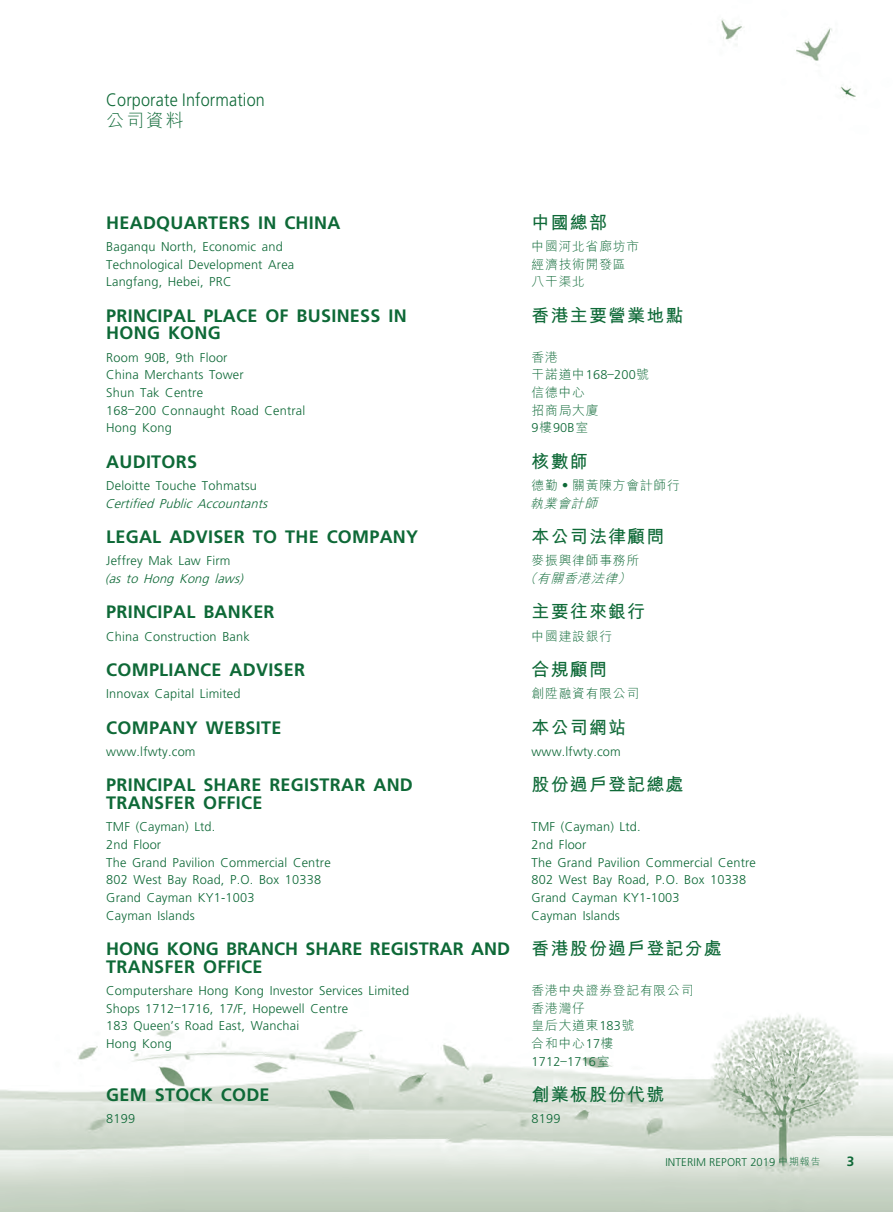
<style>
.page{position:relative;width:893px;height:1212px;background:#fff}
.page>*{position:absolute;margin:0;border:0;box-sizing:border-box;transform-origin:0 0}
._03_H1{font:700 18px/17.7px "Frutiger LT Std";letter-spacing:.015em;color:#0e6937}
._03_H1-2{font:700 18px "M Hei HK";letter-spacing:.065em;color:#0e6937}
.t1{font:300 18px "Frutiger LT Std";letter-spacing:.01em;color:#0e6937;scale:.9 1}
.t2{font:300 18px "M Hei HK";color:#0e6937}
.t3{font:700 13.5px "Frutiger LT Std";color:#0e6937}
._11_P0{font:300 12.75px "Frutiger LT Std";letter-spacing:.015em;color:#0e6937}
._11_P0-2{font:300 12.75px "M Hei HK";letter-spacing:.065em;color:#0e6937}
._11_P0-3{font:italic 300 12.75px "Frutiger LT Std";color:#0e6937}
._11_P0-4{font:italic 300 12.75px "M Hei HK";color:#0e6937}
.t4{font:300 11.25px "Frutiger LT Std";letter-spacing:.01em;color:#0e6937}
.s1{font-family:"M Hei HK"}
.s2{font-family:"Frutiger LT Std"}
.s3{font-family:"M Hei HK";font-size:9.75px}
</style>
<div class="page">
<img style="left:0;top:19px;width:893px;height:1193px">
<h1 class="t1" style="left:106px;top:90px;width:178px">Corporate Information</h1>
<h1 class="t2" style="left:106px;top:108px;width:79px">公司資料</h1>
<p class="_03_H1" style="left:106px;top:214px;width:236px">HEADQUARTERS IN CHINA</p>
<p class="_11_P0" style="left:106px;top:239px;width:178px">Baganqu North, Economic and</p>
<p class="_11_P0" style="left:106px;top:257px;width:189px">Technological Development Area</p>
<p class="_11_P0" style="left:106px;top:275px;width:127px">Langfang, Hebei, PRC</p>
<p class="_03_H1" style="left:106px;top:307px;width:302px">PRINCIPAL PLACE OF BUSINESS IN<br>HONG KONG</p>
<p class="_11_P0" style="left:106px;top:350px;width:123px">Room 90B, 9th Floor</p>
<p class="_11_P0" style="left:106px;top:368px;width:139px">China Merchants Tower</p>
<p class="_11_P0" style="left:106px;top:385px;width:98px">Shun Tak Centre</p>
<p class="_11_P0" style="left:106px;top:403px;width:201px">168–200 Connaught Road Central</p>
<p class="_11_P0" style="left:106px;top:421px;width:67px">Hong Kong</p>
<p class="_03_H1" style="left:106px;top:453px;width:92px">AUDITORS</p>
<p class="_11_P0" style="left:106px;top:478px;width:152px">Deloitte Touche Tohmatsu</p>
<p class="_11_P0-3" style="left:105px;top:496px;width:168px">Certified Public Accountants</p>
<p class="_03_H1" style="left:106px;top:528px;width:313px">LEGAL ADVISER TO THE COMPANY</p>
<p class="_11_P0" style="left:106px;top:554px;width:126px">Jeffrey Mak Law Firm</p>
<p class="_11_P0-3" style="left:105px;top:571px;width:143px">(as to Hong Kong laws)</p>
<p class="_03_H1" style="left:106px;top:603px;width:170px">PRINCIPAL BANKER</p>
<p class="_11_P0" style="left:106px;top:629px;width:145px">China Construction Bank</p>
<p class="_03_H1" style="left:106px;top:661px;width:200px">COMPLIANCE ADVISER</p>
<p class="_11_P0" style="left:106px;top:687px;width:136px">Innovax Capital Limited</p>
<p class="_03_H1" style="left:106px;top:719px;width:177px">COMPANY WEBSITE</p>
<p class="_11_P0" style="left:106px;top:744px;width:91px">www.lfwty.com</p>
<p class="_03_H1" style="left:106px;top:776px;width:308px">PRINCIPAL SHARE REGISTRAR AND<br>TRANSFER OFFICE</p>
<p class="_11_P0" style="left:106px;top:819px;width:111px">TMF (Cayman) Ltd.</p>
<p class="_11_P0" style="left:106px;top:837px;width:56px">2nd Floor</p>
<p class="_11_P0" style="left:106px;top:855px;width:226px">The Grand Pavilion Commercial Centre</p>
<p class="_11_P0" style="left:106px;top:873px;width:216px">802 West Bay Road, P.O. Box 10338</p>
<p class="_11_P0" style="left:106px;top:890px;width:150px">Grand Cayman KY1-1003</p>
<p class="_11_P0" style="left:106px;top:908px;width:90px">Cayman Islands</p>
<p class="_03_H1" style="left:106px;top:940px;width:405px">HONG KONG BRANCH SHARE REGISTRAR AND<br>TRANSFER OFFICE</p>
<p class="_11_P0" style="left:106px;top:983px;width:304px">Computershare Hong Kong Investor Services Limited</p>
<p class="_11_P0" style="left:106px;top:1001px;width:243px">Shops 1712–1716, 17/F, Hopewell Centre</p>
<p class="_11_P0" style="left:106px;top:1019px;width:194px">183 Queen’s Road East, Wanchai</p>
<p class="_11_P0" style="left:106px;top:1036px;width:67px">Hong Kong</p>
<p class="_03_H1" style="left:106px;top:1086px;width:165px">GEM STOCK CODE</p>
<p class="_11_P0" style="left:106px;top:1112px;width:30px">8199</p>
<p class="_03_H1-2" style="left:531px;top:209px;width:77px">中國總部</p>
<p class="_11_P0-2" style="left:531px;top:237px;width:109px">中國河北省廊坊市</p>
<p class="_11_P0-2" style="left:531px;top:255px;width:96px">經濟技術開發區</p>
<p class="_11_P0-2" style="left:531px;top:273px;width:55px">八干渠北</p>
<p class="_03_H1-2" style="left:531px;top:302px;width:154px">香港主要營業地點</p>
<p class="_11_P0-2" style="left:531px;top:348px;width:28px">香港</p>
<p class="_11_P0" style="left:531px;top:368px;width:119px"><span class="s1">干諾道中</span>168–200<span class="s1">號</span></p>
<p class="_11_P0-2" style="left:531px;top:383px;width:55px">信德中心</p>
<p class="_11_P0-2" style="left:531px;top:401px;width:69px">招商局大廈</p>
<p class="_11_P0" style="left:531px;top:421px;width:58px">9<span class="s1">樓</span>90B<span class="s1">室</span></p>
<p class="_03_H1-2" style="left:531px;top:448px;width:58px">核數師</p>
<p class="_11_P0-2" style="left:531px;top:476px;width:150px">德勤‧關黃陳方會計師行</p>
<p class="_11_P0-4" style="left:530px;top:494px;width:73px">執業會計師</p>
<p class="_03_H1-2" style="left:531px;top:523px;width:134px">本公司法律顧問</p>
<p class="_11_P0-2" style="left:531px;top:552px;width:109px">麥振興律師事務所</p>
<p class="_11_P0-4" style="left:524px;top:569px;width:112px">（有關香港法律）</p>
<p class="_03_H1-2" style="left:531px;top:599px;width:115px">主要往來銀行</p>
<p class="_11_P0-2" style="left:531px;top:627px;width:82px">中國建設銀行</p>
<p class="_03_H1-2" style="left:531px;top:656px;width:77px">合規顧問</p>
<p class="_11_P0-2" style="left:531px;top:685px;width:109px">創陞融資有限公司</p>
<p class="_03_H1-2" style="left:531px;top:714px;width:96px">本公司網站</p>
<p class="_11_P0" style="left:531px;top:744px;width:91px">www.lfwty.com</p>
<p class="_03_H1-2" style="left:531px;top:771px;width:154px">股份過戶登記總處</p>
<p class="_11_P0" style="left:531px;top:819px;width:111px">TMF (Cayman) Ltd.</p>
<p class="_11_P0" style="left:531px;top:837px;width:56px">2nd Floor</p>
<p class="_11_P0" style="left:531px;top:855px;width:226px">The Grand Pavilion Commercial Centre</p>
<p class="_11_P0" style="left:531px;top:873px;width:216px">802 West Bay Road, P.O. Box 10338</p>
<p class="_11_P0" style="left:531px;top:890px;width:150px">Grand Cayman KY1-1003</p>
<p class="_11_P0" style="left:531px;top:908px;width:90px">Cayman Islands</p>
<p class="_03_H1-2" style="left:531px;top:935px;width:192px">香港股份過戶登記分處</p>
<p class="_11_P0-2" style="left:531px;top:981px;width:163px">香港中央證券登記有限公司</p>
<p class="_11_P0-2" style="left:531px;top:999px;width:55px">香港灣仔</p>
<p class="_11_P0-2" style="left:531px;top:1017px;width:105px">皇后大道東<span class="s2">183</span>號</p>
<p class="_11_P0-2" style="left:531px;top:1034px;width:84px">合和中心<span class="s2">17</span>樓</p>
<p class="_11_P0" style="left:531px;top:1054px;width:80px">1712–1716<span class="s1">室</span></p>
<p class="_03_H1-2" style="left:531px;top:1081px;width:134px">創業板股份代號</p>
<p class="_11_P0" style="left:531px;top:1112px;width:30px">8199</p>
<p class="t4" style="left:665px;top:1155px;width:157px">INTERIM REPORT 2019 <span class="s3">中期報告</span></p>
<p class="t3" style="left:847px;top:1154px;width:9px">3</p>
</div>
